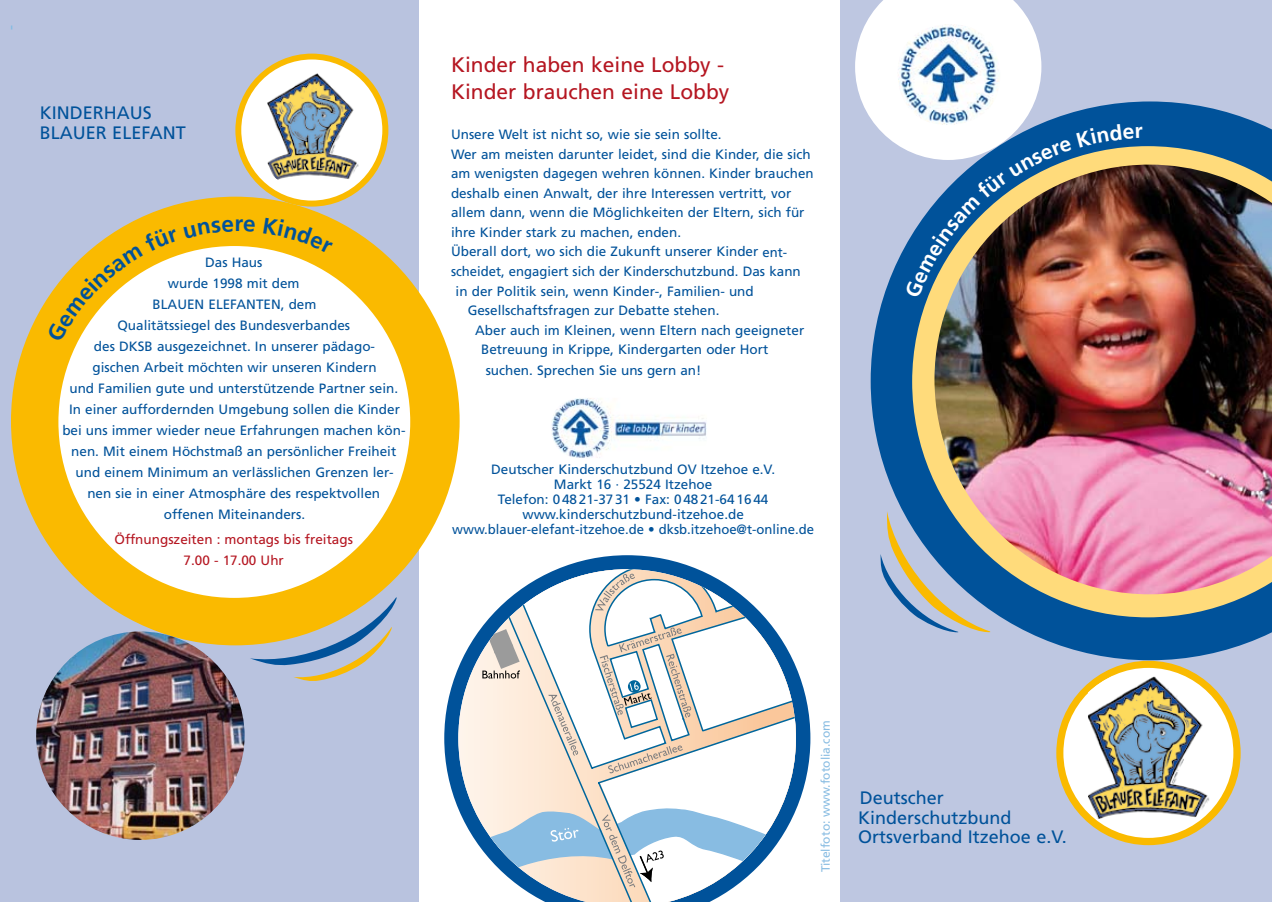
<style>
.page{position:relative;width:1272px;height:902px;background:#fff}
.page>*{position:absolute;margin:0;border:0;box-sizing:border-box;transform-origin:0 0}
.t1{font:700 22.5px "Frutiger";color:#00529a}
.t2{font:21px/27px "Frutiger";color:#b51621}
.t3{font:18px/19.5px "Frutiger";color:#00529a}
.t4{font:13.5px/21px "Frutiger";color:#00529a;text-align:center}
.t5{font:13.5px/21px "Frutiger";color:#b51621;text-align:center}
.t6{font:12px "Frutiger";color:#88bce2}
</style>
<div class="page">
<div style="left:840px;top:0;width:431px;height:901px;background:#bec7e1"></div>
<div style="left:1056px;top:660px;width:184px;height:185px;background:#faba00;border-radius:50%"></div>
<svg style="left:870px;top:101px;width:401px;height:559px;fill:#00529a"></svg>
<svg style="left:912px;top:146px;width:359px;height:471px;background:#8a9c89"></svg>
<img style="left:934px;top:164px;width:337px;height:430px">
<div style="left:1063px;top:667px;width:170px;height:170px;background:#fff;border-radius:50%"></div>
<svg style="left:880px;top:511px;width:110px;height:122px"></svg>
<img style="left:1087px;top:676px;width:122px;height:142px">
<div style="left:0;top:0;width:418px;height:901px;background:#b9c3df"></div>
<div style="left:11px;top:197px;width:448px;height:448px;background:#faba00;border-radius:50%"></div>
<div style="left:58px;top:246px;width:352px;height:352px;background:#fff;border-radius:50%"></div>
<img style="left:36px;top:631px;width:208px;height:208px;border-radius:104px">
<div style="left:235px;top:54px;width:153px;height:152px;background:#faba00;border-radius:50%"></div>
<div style="left:241px;top:59px;width:141px;height:141px;background:#fff;border-radius:50%"></div>
<svg style="left:250px;top:597px;width:147px;height:84px"></svg>
<img style="left:267px;top:73px;width:91px;height:107px">
<svg style="left:444px;top:555px;width:366px;height:255px"></svg>
<svg style="left:458px;top:573px;width:338px;height:328px"></svg>
<img style="left:551px;top:398px;width:156px;height:60px">
<img style="left:855px;top:0;width:287px;height:298px">
<svg style="left:47px;top:220px;width:185px;height:122px"></svg>
<svg style="left:263px;top:217px;width:70px;height:36px"></svg>
<h3 class="t3" style="left:40px;top:103px;width:147px">KINDERHAUS<br>BLAUER ELEFANT</h3>
<h1 class="t1" style="left:234px;top:210px;width:10px">r</h1>
<p class="t4" style="left:62px;top:251px;width:345px">Das Haus<br>wurde 1998 mit dem<br>BLAUEN ELEFANTEN, dem<br>Qualitätssiegel des Bundesverbandes<br>des DKSB ausgezeichnet. In unserer pädago-<br>gischen Arbeit möchten wir unseren Kindern<br>und Familien gute und unterstützende Partner sein.<br>In einer auffordernden Umgebung sollen die Kinder bei uns immer wieder neue Erfahrungen machen kön&shy;nen. Mit einem Höchstmaß an persönlicher Freiheit und einem Minimum an verlässlichen Grenzen ler&shy;nen sie in einer Atmosphäre des respektvollen offenen Miteinanders.</p>
<p class="t5" style="left:114px;top:528px;width:240px">Öffnungszeiten : montags bis freitags<br>7.00 - 17.00 Uhr</p>
<h2 class="t2" style="left:451px;top:51px;width:280px">Kinder haben keine Lobby -<br>Kinder brauchen eine Lobby</h2>
<p class="t4" style="left:451px;top:124px;width:272px">Unsere Welt ist nicht so, wie sie sein sollte.</p>
<p class="t4" style="left:451px;top:144px;width:361px">Wer am meisten darunter leidet, sind die Kinder, die sich</p>
<p class="t4" style="left:451px;top:163px;width:364px">am wenigsten dagegen wehren können. Kinder brauchen</p>
<p class="t4" style="left:451px;top:183px;width:342px">deshalb einen Anwalt, der ihre Interessen vertritt, vor</p>
<p class="t4" style="left:451px;top:202px;width:355px">allem dann, wenn die Möglichkeiten der Eltern, sich für</p>
<p class="t4" style="left:451px;top:222px;width:231px">ihre Kinder stark zu machen, enden.</p>
<p class="t4" style="left:451px;top:241px;width:338px">Überall dort, wo sich die Zukunft unserer Kinder ent-</p>
<p class="t4" style="left:451px;top:261px;width:351px">scheidet, engagiert sich der Kinderschutzbund. Das kann</p>
<p class="t4" style="left:455px;top:280px;width:299px">in der Politik sein, wenn Kinder-, Familien- und</p>
<p class="t4" style="left:467px;top:300px;width:253px">Gesellschaftsfragen zur Debatte stehen.</p>
<p class="t4" style="left:475px;top:319px;width:330px">Aber auch im Kleinen, wenn Eltern nach geeigneter</p>
<p class="t4" style="left:481px;top:339px;width:288px">Betreuung in Krippe, Kindergarten oder Hort</p>
<p class="t4" style="left:485px;top:360px;width:217px">suchen. Sprechen Sie uns gern an!</p>
<p class="t4" style="left:452px;top:462px;width:363px;line-height:15px">Deutscher Kinderschutzbund OV Itzehoe e.V.<br>Markt 16 · 25524 Itzehoe<br>Telefon: 04821-3731 • Fax: 04821-64 16 44 www.kinderschutzbund-itzehoe.de www.blauer-elefant-itzehoe.de • dksb.itzehoe@t-online.de</p>
<p class="t6" style="left:818px;top:872px;width:153px;rotate:-90deg">Titelfoto: www.fotolia.com</p>
<h3 class="t3" style="left:858px;top:787px;width:210px">Deutscher<br>Kinderschutzbund<br>Ortsverband Itzehoe e.V.</h3>
</div>
